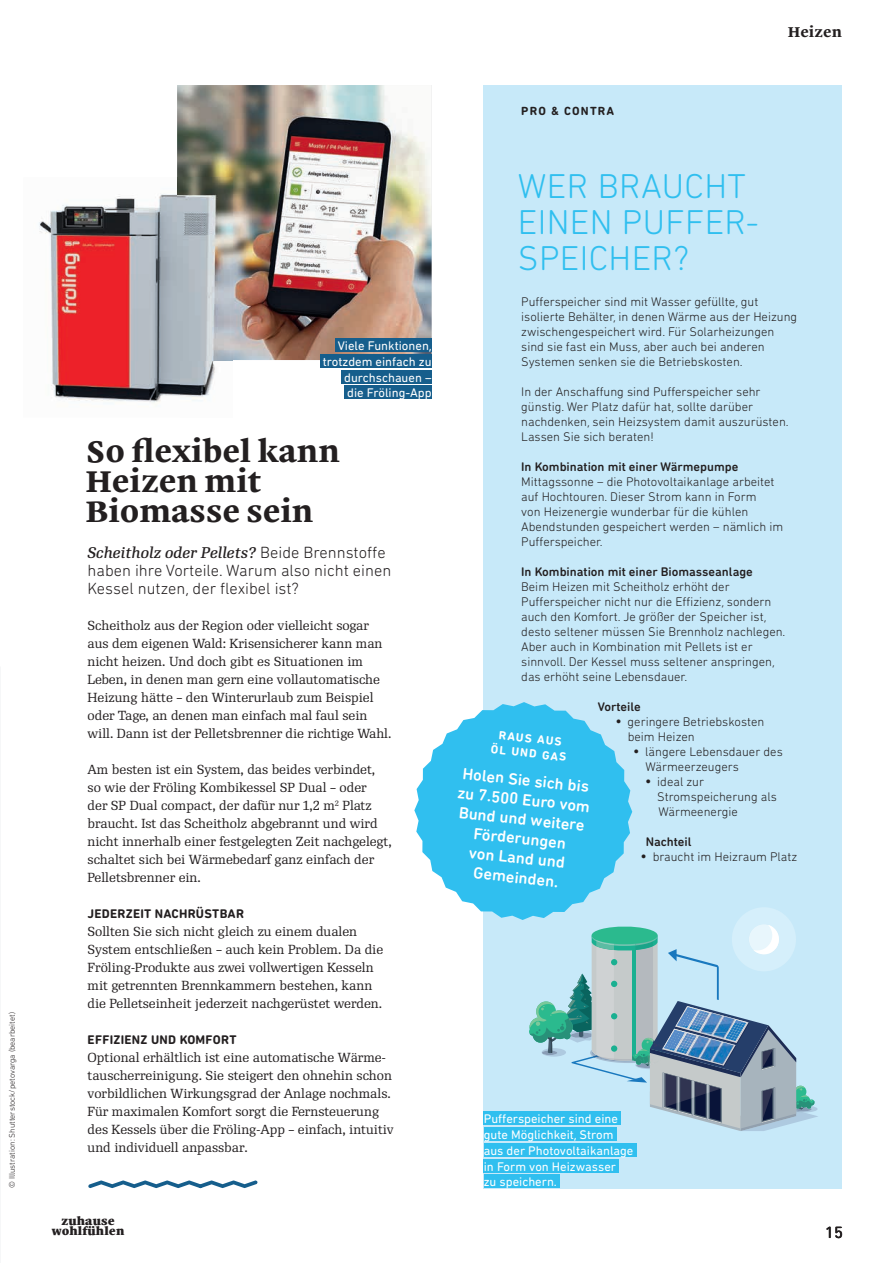
<style>
.page{position:relative;width:893px;height:1263px;background:#fff}
.page>*{position:absolute;margin:0;border:0;box-sizing:border-box;transform-origin:0 0}
.t1{font:300 35.1px/36px "DIN Next Rounded LT Pro";letter-spacing:.01em;color:#30bfef}
.t2{font:700 30px/30px "Malabar LTW02";color:#231f20}
.t3{font:500 16.5px/19.5px "DIN Next Rounded LT Pro";color:#fff;text-align:center}
.t4{font:300 16.5px/18px "DIN Next Rounded LT Pro";color:#231f20}
.t5{font:16.5px "DIN Next Rounded LT Pro";color:#231f20}
.t6{font:italic 15px "Re Public Text";color:#231f20}
.t7{font:700 14.25px "Malabar LTW02";letter-spacing:.01em;color:#231f20}
.t8{font:12.75px/18px "Re Public";color:#231f20}
.t9{font:300 12.75px/15px "DIN Next Rounded LT Pro";color:#231f20}
.t10{font:12.75px/15.8px "DIN Next Rounded LT Pro";color:#fff;text-align:right}
.t11{font:500 12.75px "DIN Next Rounded LT Pro";color:#231f20}
.t12{font:700 12.75px "DIN Next Rounded LT Pro";letter-spacing:.02em;color:#231f20}
.t13{font:700 12px/15px "DIN Next Rounded LT Pro";color:#fff;text-align:center}
.t14{font:700 12px "DIN Next Rounded LT Pro";letter-spacing:.1em;color:#231f20}
.t15{font:800 11.1px/10.2px "Malabar LTW02";letter-spacing:.01em;color:#231f20;text-align:center}
.t16{font:300 8.25px "DIN Next Rounded LT Pro";color:#231f20}
.s1{font-family:"DIN Next Rounded LT Pro";font-weight:300;font-style:normal;font-size:16.5px}
.s2{font-family:"Re Public";font-weight:700}
</style>
<div class="page">
<svg style="left:88px;top:1180px;width:170px;height:8px"></svg>
<img style="left:177px;top:85px;width:255px;height:275px">
<div style="left:335px;top:338px;width:97px;height:14px;background:#165e8c"></div>
<div style="left:320px;top:354px;width:112px;height:14px;background:#165e8c"></div>
<div style="left:341px;top:370px;width:91px;height:13px;background:#165e8c"></div>
<div style="left:344px;top:386px;width:88px;height:13px;background:#165e8c"></div>
<img style="left:39px;top:194px;width:141px;height:209px">
<img style="left:180px;top:360px;width:53px;height:41px">
<img style="left:177px;top:177px;width:56px;height:183px">
<div style="left:484px;top:85px;width:358px;height:1103px;background:#c7e9f9"></div>
<svg style="left:529px;top:908px;width:289px;height:223px"></svg>
<div style="left:484px;top:1111px;width:137px;height:14px;background:#30bfef"></div>
<div style="left:484px;top:1127px;width:133px;height:14px;background:#30bfef"></div>
<div style="left:484px;top:1143px;width:153px;height:13px;background:#30bfef"></div>
<div style="left:484px;top:1159px;width:135px;height:13px;background:#30bfef"></div>
<div style="left:484px;top:1174px;width:76px;height:14px;background:#30bfef"></div>
<svg style="left:414px;top:702px;width:218px;height:218px;fill:#30bfef"></svg>
<img style="left:639px;top:1033px;width:95px;height:31px">
<img style="left:689px;top:1010px;width:46px;height:23px">
<p class="t16" style="left:7px;top:1188px;width:178px;rotate:-90deg">© Illustration: Shutterstock/petovarga (bearbeitet)</p>
<p class="t7" style="left:788px;top:21px;width:56px">Heizen</p>
<p class="t10" style="left:323px;top:338px;width:110px">Viele Funktionen, trotzdem einfach zu durchschauen –<br>die Fröling-App</p>
<h2 class="t2" style="left:85px;top:435px;width:256px">So flexibel kann<br>Heizen mit<br>Biomasse sein</h2>
<p class="t6" style="left:88px;top:544px;width:300px">Scheitholz oder Pellets? <span class="s1">Beide Brennstoffe</span></p>
<p class="t4" style="left:88px;top:561px;width:305px">haben ihre Vorteile. Warum also nicht einen<br>Kessel nutzen, der flexibel ist?</p>
<p class="t8" style="left:88px;top:616px;width:305px">Scheitholz aus der Region oder vielleicht sogar aus dem eigenen Wald: Krisensicherer kann man nicht heizen. Und doch gibt es Situationen im Leben, in denen man gern eine vollautomatische Heizung hätte – den Winterurlaub zum Beispiel oder Tage, an denen man einfach mal faul sein will. Dann ist der Pelletsbrenner die richtige Wahl.</p>
<p class="t8" style="left:88px;top:760px;width:306px">Am besten ist ein System, das beides verbindet, so wie der Fröling Kombikessel SP Dual – oder<br>der SP Dual compact, der dafür nur 1,2 m<sup>2</sup> Platz braucht. Ist das Scheitholz abgebrannt und wird nicht innerhalb einer festgelegten Zeit nachgelegt, schaltet sich bei Wärmebedarf ganz einfach der Pelletsbrenner ein.</p>
<p class="t12" style="left:88px;top:906px;width:158px">JEDERZEIT NACHRÜSTBAR</p>
<p class="t8" style="left:88px;top:922px;width:297px">Sollten Sie sich nicht gleich zu einem dualen System entschließen – auch kein Problem. Da die Fröling-Produkte aus zwei vollwertigen Kesseln mit getrennten Brennkammern bestehen, kann die Pelletseinheit jederzeit nachgerüstet werden.</p>
<p class="t12" style="left:88px;top:1032px;width:150px">EFFIZIENZ UND KOMFORT</p>
<p class="t8" style="left:88px;top:1049px;width:307px">Optional erhältlich ist eine automatische Wärme&shy;tauscherreinigung. Sie steigert den ohnehin schon vorbildlichen Wirkungsgrad der Anlage nochmals.<br>Für maximalen Komfort sorgt die Fernsteuerung des Kessels über die Fröling-App – einfach, intuitiv und individuell anpassbar.</p>
<p class="t14" style="left:521px;top:104px;width:95px">PRO &amp; CONTRA</p>
<h1 class="t1" style="left:518px;top:168px;width:242px">WER BRAUCHT<br>EINEN PUFFER-<br>SPEICHER?</h1>
<p class="t9" style="left:521px;top:294px;width:278px">Pufferspeicher sind mit Wasser gefüllte, gut isolierte Behälter, in denen Wärme aus der Heizung zwischengespeichert wird. Für Solarheizungen sind sie fast ein Muss, aber auch bei anderen Systemen senken sie die Betriebskosten.</p>
<p class="t9" style="left:521px;top:384px;width:269px">In der Anschaffung sind Pufferspeicher sehr günstig. Wer Platz dafür hat, sollte darüber nachdenken, sein Heizsystem damit auszurüsten.<br>Lassen Sie sich beraten!</p>
<p class="t11" style="left:521px;top:459px;width:219px">In Kombination mit einer Wärmepumpe</p>
<p class="t9" style="left:521px;top:474px;width:263px">Mittagssonne – die Photovoltaikanlage arbeitet auf Hochtouren. Dieser Strom kann in Form<br>von Heizenergie wunderbar für die kühlen Abendstunden gespeichert werden – nämlich im Pufferspeicher.</p>
<p class="t11" style="left:521px;top:564px;width:233px">In Kombination mit einer Biomasseanlage</p>
<p class="t9" style="left:521px;top:579px;width:266px">Beim Heizen mit Scheitholz erhöht der Pufferspeicher nicht nur die Effizienz, sondern auch den Komfort. Je größer der Speicher ist, desto seltener müssen Sie Brennholz nachlegen.<br>Aber auch in Kombination mit Pellets ist er sinnvoll. Der Kessel muss seltener anspringen, das erhöht seine Lebensdauer.</p>
<p class="t11" style="left:598px;top:699px;width:45px">Vorteile</p>
<p class="t9" style="left:628px;top:714px;width:138px;text-indent:-12px"><span class="s2">•</span> geringere Betriebskosten beim Heizen</p>
<p class="t9" style="left:645px;top:744px;width:139px;text-indent:-12px"><span class="s2">•</span> längere Lebensdauer des<br>Wärmeerzeugers</p>
<p class="t9" style="left:657px;top:774px;width:121px;text-indent:-11px"><span class="s2">•</span> ideal zur<br>Stromspeicherung als<br>Wärmeenergie</p>
<p class="t11" style="left:646px;top:834px;width:47px">Nachteil</p>
<p class="t9" style="left:641px;top:849px;width:157px"><span class="s2">•</span> braucht im Heizraum Platz</p>
<p class="t13" style="left:493px;top:727px;width:77px;rotate:6deg">RAUS AUS<br>ÖL UND GAS</p>
<p class="t3" style="left:461px;top:763px;width:135px;rotate:6deg">Holen Sie sich bis zu 7.500 Euro vom<br>Bund und weitere<br>Förderungen<br>von Land und<br>Gemeinden.</p>
<p class="t10" style="left:484px;top:1111px;width:151px;text-align:left">Pufferspeicher sind eine gute Möglichkeit, Strom aus der Photovoltaikanlage in Form von Heizwasser<br>zu speichern.</p>
<p class="t15" style="left:52px;top:1215px;width:74px">zuhause wohlfühlen</p>
<p class="t5" style="left:825px;top:1223px;width:19px">15</p>
</div>
